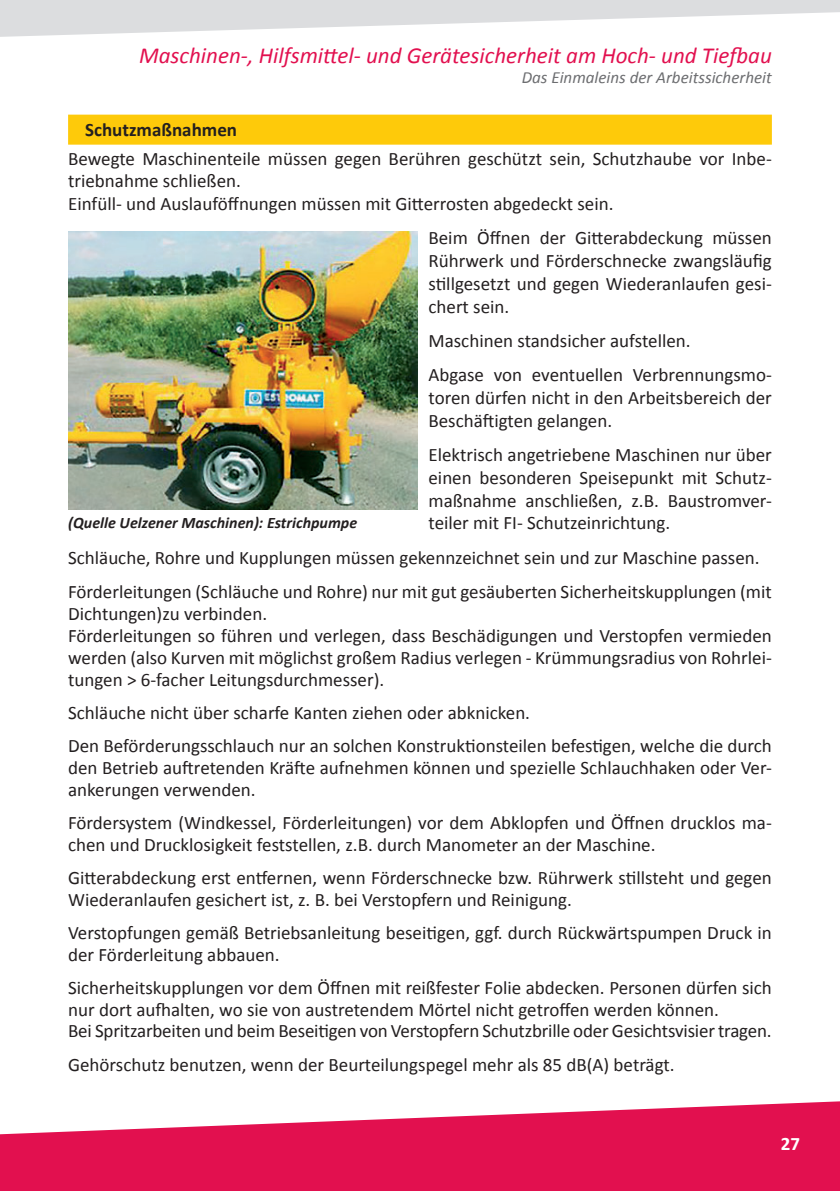
<style>
.page{position:relative;width:840px;height:1191px;background:#fff}
.page>*{position:absolute;margin:0;border:0;box-sizing:border-box;transform-origin:0 0}
.t1{font:italic 23px "Calibri";color:#e2104f}
.t2{font:19px/22.8px "Calibri";color:#231f20}
.t3{font:700 19px "Calibri";color:#231f20}
.t4{font:700 19px "Calibri";color:#fff}
.t5{font:italic 17px "Calibri";color:#6c6d70}
.t6{font:italic 700 16px "Calibri";color:#231f20}
</style>
<div class="page">
<svg style="left:0;top:1101px;width:839px;height:90px;fill:#e2104f"></svg>
<svg style="left:0;top:0;width:839px;height:37px;fill:#dcdddf"></svg>
<div style="left:68px;top:115px;width:703px;height:30px;background:#feca0a"></div>
<img style="left:68px;top:231px;width:349px;height:278px">
<p class="t1" style="left:139px;top:41px;width:634px">Maschinen-, Hilfsmittel- und Gerätesicherheit am Hoch- und Tiefbau</p>
<p class="t5" style="left:521px;top:67px;width:251px">Das Einmaleins der Arbeitssicherheit</p>
<p class="t3" style="left:85px;top:118px;width:153px">Schutzmaßnahmen</p>
<p class="t2" style="left:68px;top:146px;width:704px">Bewegte Maschinenteile müssen gegen Berühren geschützt sein, Schutzhaube vor Inbe&shy;triebnahme schließen.<br>Einfüll- und Auslauföffnungen müssen mit Gitterrosten abgedeckt sein.</p>
<p class="t2" style="left:428px;top:226px;width:344px;text-align:justify">Beim Öffnen der Gitterabdeckung müssen Rührwerk und Förderschnecke zwangsläufig stillgesetzt und gegen Wiederanlaufen gesi&shy;chert sein.</p>
<p class="t2" style="left:428px;top:323px;width:344px;line-height:34.2px">Maschinen standsicher aufstellen.<br>Abgase von eventuellen Verbrennungsmo-</p>
<p class="t2" style="left:428px;top:385px;width:344px">toren dürfen nicht in den Arbeitsbereich der<br>Beschäftigten gelangen.</p>
<p class="t2" style="left:428px;top:442px;width:344px;text-align:justify">Elektrisch angetriebene Maschinen nur über einen besonderen Speisepunkt mit Schutz&shy;maßnahme anschließen, z.B. Baustromver&shy;teiler mit FI- Schutzeinrichtung.</p>
<p class="t2" style="left:68px;top:539px;width:704px;line-height:34.2px">Schläuche, Rohre und Kupplungen müssen gekennzeichnet sein und zur Maschine passen.<br>Förderleitungen (Schläuche und Rohre) nur mit gut gesäuberten Sicherheitskupplungen (mit</p>
<p class="t2" style="left:68px;top:602px;width:705px;line-height:21.8px">Dichtungen)zu verbinden.<br>Förderleitungen so führen und verlegen, dass Beschädigungen und Verstopfen vermieden werden (also Kurven mit möglichst großem Radius verlegen - Krümmungsradius von Rohrlei&shy;tungen &gt; 6-facher Leitungsdurchmesser).</p>
<p class="t2" style="left:68px;top:695px;width:704px;line-height:33.2px">Schläuche nicht über scharfe Kanten ziehen oder abknicken.<br>Den Beförderungsschlauch nur an solchen Konstruktionsteilen befestigen, welche die durch</p>
<p class="t2" style="left:68px;top:756px;width:704px;line-height:21.8px">den Betrieb auftretenden Kräfte aufnehmen können und spezielle Schlauchhaken oder Ver&shy;ankerungen verwenden.</p>
<p class="t2" style="left:68px;top:811px;width:704px;line-height:21.8px">Fördersystem (Windkessel, Förderleitungen) vor dem Abklopfen und Öffnen drucklos ma&shy;chen und Drucklosigkeit feststellen, z.B. durch Manometer an der Maschine.</p>
<p class="t2" style="left:68px;top:865px;width:704px;line-height:21.8px">Gitterabdeckung erst entfernen, wenn Förderschnecke bzw. Rührwerk stillsteht und gegen<br>Wiederanlaufen gesichert ist, z. B. bei Verstopfern und Reinigung.</p>
<p class="t2" style="left:68px;top:920px;width:704px;line-height:21.8px">Verstopfungen gemäß Betriebsanleitung beseitigen, ggf. durch Rückwärtspumpen Druck in der Förderleitung abbauen.</p>
<p class="t2" style="left:68px;top:975px;width:704px;line-height:21.8px">Sicherheitskupplungen vor dem Öffnen mit reißfester Folie abdecken. Personen dürfen sich nur dort aufhalten, wo sie von austretendem Mörtel nicht getroffen werden können.<br>Bei Spritzarbeiten und beim Beseitigen von Verstopfern Schutzbrille oder Gesichtsvisier tragen.</p>
<p class="t2" style="left:68px;top:1052px;width:607px">Gehörschutz benutzen, wenn der Beurteilungspegel mehr als 85 dB(A) beträgt.</p>
<p class="t6" style="left:68px;top:513px;width:290px">(Quelle Uelzener Maschinen): Estrichpumpe</p>
<p class="t4" style="left:780px;top:1131px;width:21px">27</p>
</div>
